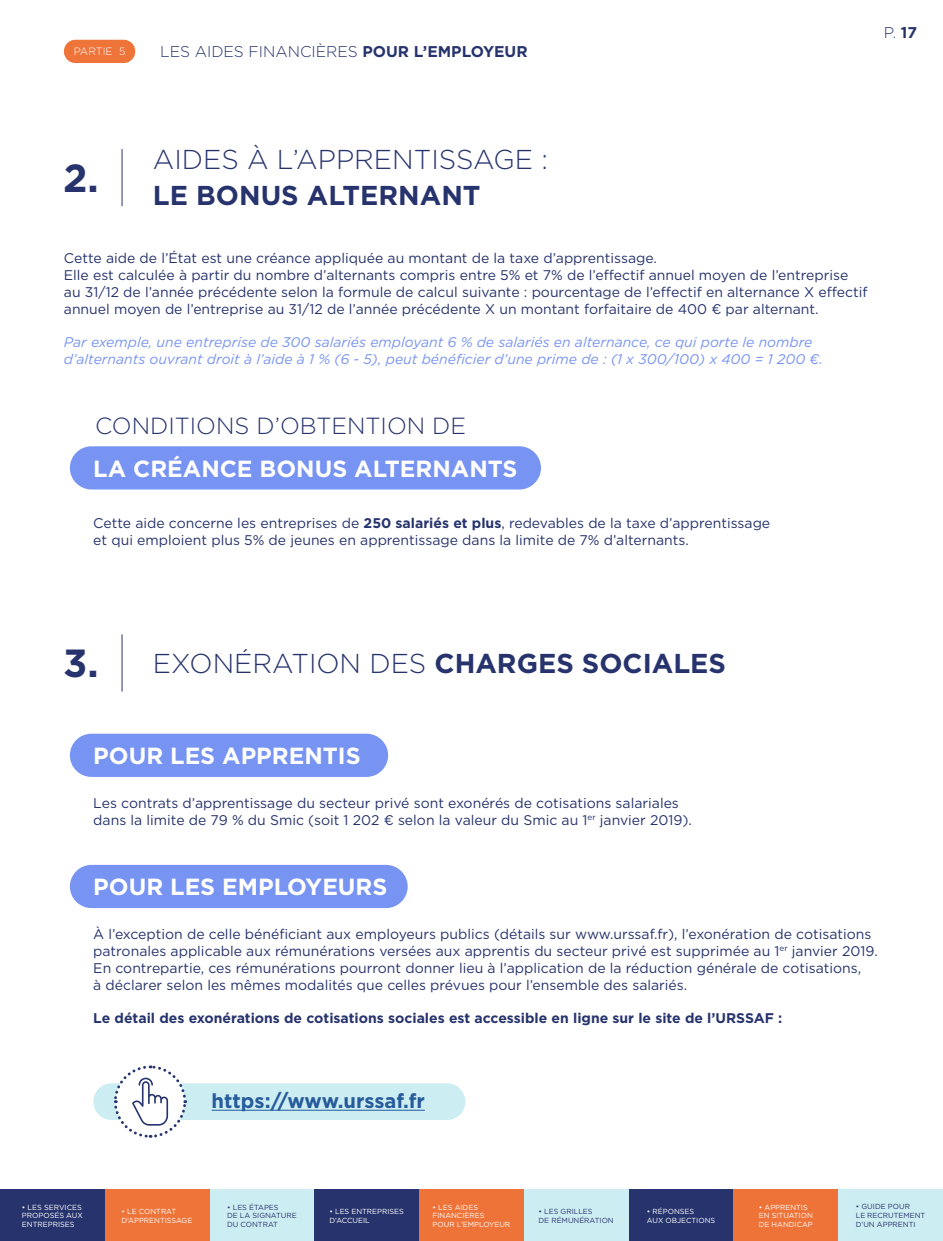
<style>
.page{position:relative;width:943px;height:1241px;background:#fff}
.page>*{position:absolute;margin:0;border:0;box-sizing:border-box;transform-origin:0 0}
.t1{font:700 39.2px "Gotham";color:#27336d}
.t2{font:700 27.3px "Gotham";color:#27336d}
.t3{font:300 27.3px "Gotham";color:#27336d}
.t4{font:700 23.28px "Gotham";color:#fff}
.t5{font:300 23.28px "Gotham";color:#27336d}
.t6{font:700 20.12px "Gotham";color:#275b9b}
.t7{font:300 15.58px "Gotham";color:#27336d}
.t8{font:14px/16.8px "Gotham";color:#27336d}
.t9{font:italic 14px/16.8px "Gotham";color:#7894f2}
.t10{font:700 14px "Gotham";color:#27336d}
.t11{font:300 10.5px "Gotham";color:#fff}
.t12{font:7.35px/8.8px "Gotham";color:#fff}
.t13{font:7.35px/8.8px "Gotham";color:#27336d}
.s1{font-weight:700}
.s2{font-weight:300}
</style>
<div class="page">
<hr style="left:121px;top:149px;width:1px;height:57px;background:#27336d">
<hr style="left:121px;top:634px;width:1px;height:57px;background:#27336d">
<div style="left:64px;top:40px;width:71px;height:23px;background:#ee7439;border-radius:12px"></div>
<div style="left:70px;top:446px;width:471px;height:43px;background:#7894f2;border-radius:22px"></div>
<div style="left:70px;top:733px;width:318px;height:43px;background:#7894f2;border-radius:22px"></div>
<div style="left:70px;top:864px;width:337px;height:43px;background:#7894f2;border-radius:22px"></div>
<div style="left:93px;top:1083px;width:372px;height:36px;background:#ccedf2;border-radius:18px"></div>
<svg style="left:112px;top:1065px;width:76px;height:73px"></svg>
<hr style="left:212px;top:1109px;width:213px;height:1px;background:#275b9b">
<div style="left:0;top:1189px;width:105px;height:51px;background:#27336d"></div>
<div style="left:209px;top:1189px;width:105px;height:51px;background:#ccedf2"></div>
<div style="left:314px;top:1189px;width:105px;height:51px;background:#27336d"></div>
<div style="left:524px;top:1189px;width:104px;height:51px;background:#ccedf2"></div>
<div style="left:628px;top:1189px;width:105px;height:51px;background:#27336d"></div>
<div style="left:838px;top:1189px;width:105px;height:51px;background:#ccedf2"></div>
<div style="left:105px;top:1189px;width:104px;height:51px;background:#ee7439"></div>
<div style="left:419px;top:1189px;width:105px;height:51px;background:#ed7338"></div>
<div style="left:733px;top:1189px;width:105px;height:51px;background:#ed7338"></div>
<p class="t11" style="left:74px;top:45px;width:53px">PARTIE 5</p>
<p class="t7" style="left:160px;top:42px;width:369px">LES AIDES FINANCIÈRES <span class="s1">POUR L’EMPLOYEUR</span></p>
<p class="t7" style="left:883px;top:23px;width:35px">P. <span class="s1">17</span></p>
<h1 class="t1" style="left:63px;top:152px;width:37px">2.</h1>
<h2 class="t3" style="left:153px;top:142px;width:396px">AIDES À L’APPRENTISSAGE :</h2>
<h2 class="t2" style="left:153px;top:177px;width:329px">LE BONUS ALTERNANT</h2>
<p class="t8" style="left:64px;top:249px;width:805px">Cette aide de l’État est une créance appliquée au montant de la taxe d’apprentissage.<br>Elle est calculée à partir du nombre d’alternants compris entre 5% et 7% de l’effectif annuel moyen de l’entreprise au 31/12 de l’année précédente selon la formule de calcul suivante : pourcentage de l’effectif en alternance X effectif annuel moyen de l’entreprise au 31/12 de l’année précédente X un montant forfaitaire de 400 € par alternant.</p>
<p class="t9" style="left:64px;top:333px;width:760px">Par exemple, une entreprise de 300 salariés employant 6 % de salariés en alternance, ce qui porte le nombre d’alternants ouvrant droit à l’aide à 1 % (6 - 5), peut bénéficier d’une prime de : (1 x 300/100) x 400 = 1 200 €.</p>
<h3 class="t5" style="left:95px;top:411px;width:372px">CONDITIONS D’OBTENTION DE</h3>
<h3 class="t4" style="left:93px;top:453px;width:425px">LA CRÉANCE BONUS ALTERNANTS</h3>
<p class="t8" style="left:93px;top:514px;width:678px">Cette aide concerne les entreprises de <span class="s1">250 salariés et plus</span>, redevables de la taxe d’apprentissage et qui emploient plus 5% de jeunes en apprentissage dans la limite de 7% d’alternants.</p>
<h1 class="t1" style="left:63px;top:637px;width:37px">3.</h1>
<h2 class="t2" style="left:153px;top:644px;width:574px"><span class="s2">EXONÉRATION DES</span> CHARGES SOCIALES</h2>
<h3 class="t4" style="left:93px;top:740px;width:269px">POUR LES APPRENTIS</h3>
<p class="t8" style="left:93px;top:794px;width:600px">Les contrats d’apprentissage du secteur privé sont exonérés de cotisations salariales dans la limite de 79 % du Smic (soit 1 202 € selon la valeur du Smic au 1<sup>er</sup> janvier 2019).</p>
<h3 class="t4" style="left:93px;top:871px;width:295px">POUR LES EMPLOYEURS</h3>
<p class="t8" style="left:93px;top:925px;width:786px">À l’exception de celle bénéficiant aux employeurs publics (détails sur www.urssaf.fr), l’exonération de cotisations patronales applicable aux rémunérations versées aux apprentis du secteur privé est supprimée au 1<sup>er</sup> janvier 2019.<br>En contrepartie, ces rémunérations pourront donner lieu à l’application de la réduction générale de cotisations,<br>à déclarer selon les mêmes modalités que celles prévues pour l’ensemble des salariés.</p>
<p class="t10" style="left:93px;top:1008px;width:690px">Le détail des exonérations de cotisations sociales est accessible en ligne sur le site de l’URSSAF :</p>
<h3 class="t6" style="left:212px;top:1087px;width:215px">https://www.urssaf.fr</h3>
<p class="t12" style="left:22px;top:1201px;width:63px">• LES SERVICES<br>PROPOSÉS AUX<br>ENTREPRISES</p>
<p class="t13" style="left:227px;top:1202px;width:71px">• LES ÉTAPES<br>DE LA SIGNATURE<br>DU CONTRAT</p>
<p class="t12" style="left:329px;top:1206px;width:76px">• LES ENTREPRISES<br>D’ACCUEIL</p>
<p class="t13" style="left:538px;top:1206px;width:77px">• LES GRILLES<br>DE RÉMUNÉRATION</p>
<p class="t12" style="left:647px;top:1206px;width:70px">• RÉPONSES<br>AUX OBJECTIONS</p>
<p class="t13" style="left:855px;top:1201px;width:71px">• GUIDE POUR<br>LE RECRUTEMENT<br>D’UN APPRENTI</p>
<p class="t12" style="left:121px;top:1206px;width:72px">• LE CONTRAT<br>D’APPRENTISSAGE</p>
<p class="t12" style="left:432px;top:1202px;width:79px">• LES AIDES<br>FINANCIÈRES<br>POUR L’EMPLOYEUR</p>
<p class="t12" style="left:758px;top:1202px;width:56px">• APPRENTIS<br>EN SITUATION<br>DE HANDICAP</p>
</div>
